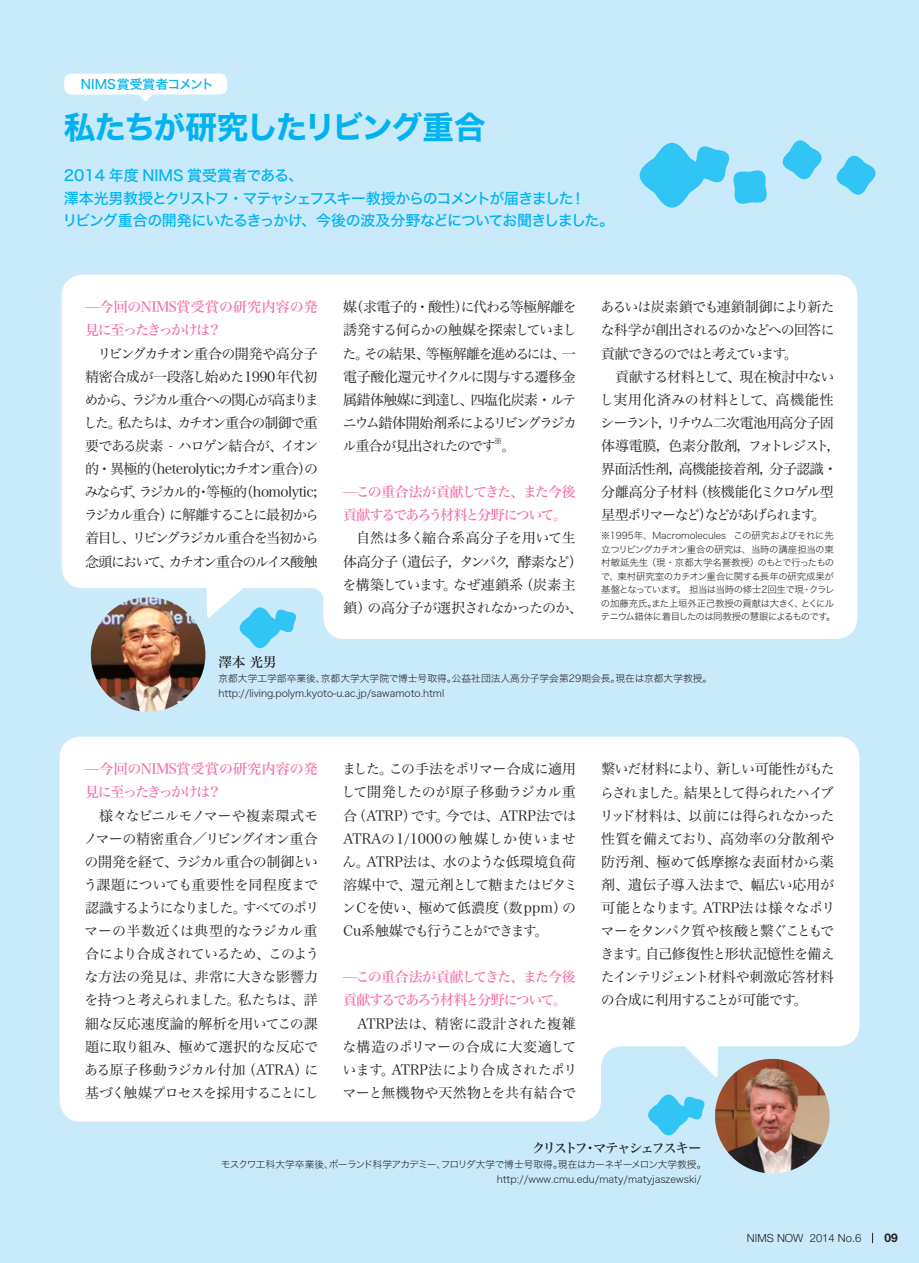
<style>
.page{position:relative;width:919px;height:1263px;background:#fff}
.page>*{position:absolute;margin:0;border:0;box-sizing:border-box;transform-origin:0 0}
.t1{font:31.5px "Hira Kaku Std N W7 90 msp RKSJ H";letter-spacing:-.05em;color:#00b3f0}
.t2{font:15px/22.5px "Hira Kaku Std N W5 90 msp RKSJ H";letter-spacing:-.065em;color:#00b3f0}
.t3{font:13.95px/23.1px "Hira Min Std N W3 90 msp RKSJ H";letter-spacing:-.045em;color:#231f20;text-align:justify}
.t4{font:13.95px/23.1px "Hira Min Std N W3 90 msp RKSJ H";letter-spacing:-.025em;color:#231f20;text-align:center}
.t5{font:13.95px/23.1px "Hira Min Std N W5 90 msp RKSJ H";letter-spacing:-.11em;color:#f172ac}
.t6{font:13.95px/23.1px "Hira Min Std N W3 90 msp RKSJ H";color:#231f20}
.t7{font:13.95px/23.1px "Hira Min Std N W5 90 msp RKSJ H";letter-spacing:-.04em;color:#f172ac}
.t8{font:13.5px "Hira Min Std N W5 90 msp RKSJ H";letter-spacing:-.125em;color:#231f20}
.t9{font:12.9px "Hira Kaku Std N W5 90 msp RKSJ H";letter-spacing:-.005em;color:#00b3f0}
.t10{font:700 12px "Helvetica Neue";color:#231f20}
.t11{font:300 11.25px "Helvetica Neue";color:#231f20}
.t12{font:10.05px "Hira Kaku Std N W2 90 msp RKSJ H";color:#231f20}
.t13{font:9.75px "Hira Kaku Std N W2 90 msp RKSJ H";letter-spacing:-.055em;color:#231f20}
.t14{font:9.75px "Hira Kaku Std N W2 90 msp RKSJ H";color:#231f20}
.t15{font:9.45px/13.5px "Hira Kaku Std N W2 90 msp RKSJ H";letter-spacing:-.045em;color:#231f20}
.t16{font:8.1px "Hira Min Std N W3 90 msp RKSJ H";color:#231f20}
</style>
<div class="page">
<div style="left:0;top:0;width:918px;height:1263px;background:#c8eafb"></div>
<svg style="left:64px;top:74px;width:163px;height:27px"></svg>
<div style="left:60px;top:736px;width:799px;height:385px;background:#fff"></div>
<svg style="left:683px;top:1045px;width:35px;height:34px"></svg>
<div style="left:62px;top:275px;width:795px;height:364px;background:#fff"></div>
<svg style="left:206px;top:587px;width:91px;height:61px"></svg>
<svg style="left:639px;top:143px;width:128px;height:65px"></svg>
<svg style="left:782px;top:140px;width:40px;height:40px"></svg>
<svg style="left:836px;top:155px;width:40px;height:40px"></svg>
<svg style="left:648px;top:1094px;width:57px;height:41px"></svg>
<img style="left:91px;top:597px;width:114px;height:115px;border-radius:50%">
<img style="left:715px;top:1059px;width:114px;height:114px;border-radius:50%">
<p class="t9" style="left:81px;top:79px;width:134px">NIMS賞受賞者コメント</p>
<h1 class="t1" style="left:64px;top:116px;width:423px">私たちが研究したリビング重合</h1>
<p class="t2" style="left:62px;top:166px;width:553px">2014 年度 NIMS 賞受賞者である、<br>澤本光男教授とクリストフ・マテャシェフスキー教授からのコメントが届きました！<br>リビング重合の開発にいたるきっかけ、今後の波及分野などについてお聞きしました。</p>
<p class="t7" style="left:85px;top:297px;width:234px">̶今回のNIMS賞受賞の研究内容の発見に至ったきっかけは？</p>
<p class="t3" style="left:83px;top:344px;width:237px;text-indent:14px">リビングカチオン重合の開発や高分子精密合成が一段落し始めた1990年代初めから、ラジカル重合への関心が高まりました。私たちは、カチオン重合の制御で重要である炭素 - ハロゲン結合が、イオン的・異極的（heterolytic;カチオン重合）のみならず、ラジカル的・等極的（homolytic;ラジカル重合）に解離することに最初から着目し、リビングラジカル重合を当初から念頭において、カチオン重合のルイス酸触</p>
<p class="t3" style="left:342px;top:297px;width:236px">媒（求電子的・酸性）に代わる等極解離を誘発する何らかの触媒を探索していました。その結果、等極解離を進めるには、一電子酸化還元サイクルに関与する遷移金属錯体触媒に到達し、四塩化炭素・ルテニウム錯体開始剤系によるリビングラジカル重合が見出されたのです。</p>
<p class="t16" style="left:494px;top:438px;width:10px">※</p>
<p class="t5" style="left:343px;top:482px;width:234px">̶この重合法が貢献してきた、また今後貢献するであろう材料と分野について。</p>
<p class="t4" style="left:342px;top:528px;width:242px">自然は多く縮合系高分子を用いて生<br>体高分子（遺伝子，タンパク，酵素など）を構築しています。なぜ連鎖系（炭素主鎖）の高分子が選択されなかったのか、</p>
<p class="t3" style="left:600px;top:297px;width:236px">あるいは炭素鎖でも連鎖制御により新たな科学が創出されるのかなどへの回答に貢献できるのではと考えています。</p>
<p class="t3" style="left:599px;top:367px;width:242px;text-align:left;text-indent:16px">貢献する材料として、現在検討中ないし実用化済みの材料として、高機能性シーラント，リチウム二次電池用高分子固体導電膜，色素分散剤，フォトレジスト，界面活性剤，高機能接着剤，分子認識・分離高分子材料（核機能化ミクロゲル型星型ポリマーなど）などがあげられます。</p>
<p class="t15" style="left:601px;top:530px;width:236px">※1995年、Macromolecules この研究およびそれに先立つリビングカチオン重合の研究は、当時の講座担当の東村敏延先生（現・京都大学名誉教授）のもとで行ったもので、東村研究室のカチオン重合に関する長年の研究成果が基盤となっています。 担当は当時の修士2回生で現・クラレの加藤充氏。また上垣外正己教授の貢献は大きく、とくにルテニウム錯体に着目したのは同教授の慧眼によるものです。</p>
<p class="t8" style="left:218px;top:657px;width:60px">澤本 光男</p>
<p class="t14" style="left:218px;top:674px;width:495px">京都大学工学部卒業後、京都大学大学院で博士号取得。公益社団法人高分子学会第29期会長。現在は京都大学教授。</p>
<p class="t12" style="left:218px;top:689px;width:227px">http://living.polym.kyoto-u.ac.jp/sawamoto.html</p>
<p class="t7" style="left:85px;top:759px;width:234px">̶今回のNIMS賞受賞の研究内容の発見に至ったきっかけは？</p>
<p class="t3" style="left:83px;top:806px;width:237px;text-align:left;text-indent:16px">様々なビニルモノマーや複素環式モノマーの精密重合／リビングイオン重合の開発を経て、ラジカル重合の制御という課題についても重要性を同程度まで認識するようになりました。すべてのポリマーの半数近くは典型的なラジカル重合により合成されているため、このような方法の発見は、非常に大きな影響力を持つと考えられました。私たちは、詳細な反応速度論的解析を用いてこの課題に取り組み、極めて選択的な反応である原子移動ラジカル付加（ATRA）に基づく触媒プロセスを採用することにし</p>
<p class="t4" style="left:341px;top:759px;width:237px;text-align:left">ました。この手法をポリマー合成に適用して開発したのが原子移動ラジカル重合（ATRP）です。今では、ATRP法では<br>ATRAの1/1000の触媒しか使いません。ATRP法は、水のような低環境負荷溶媒中で、還元剤として糖またはビタミンＣを使い、極めて低濃度（数ppm）の<br>Cu系触媒でも行うことができます。</p>
<p class="t5" style="left:343px;top:967px;width:234px">̶この重合法が貢献してきた、また今後貢献するであろう材料と分野について。</p>
<p class="t6" style="left:342px;top:1014px;width:237px;text-indent:15px">ATRP法は、精密に設計された複雑な構造のポリマーの合成に大変適しています。ATRP法により合成されたポリマーと無機物や天然物とを共有結合で</p>
<p class="t3" style="left:599px;top:759px;width:237px;text-align:left">繋いだ材料により、新しい可能性がもたらされました。結果として得られたハイブリッド材料は、以前には得られなかった性質を備えており、高効率の分散剤や防汚剤、極めて低摩擦な表面材から薬剤、遺伝子導入法まで、幅広い応用が可能となります。ATRP法は様々なポリマーをタンパク質や核酸と繋ぐこともできます。自己修復性と形状記憶性を備えたインテリジェント材料や刺激応答材料の合成に利用することが可能です。</p>
<p class="t8" style="left:531px;top:1143px;width:171px">クリストフ・マテャシェフスキー</p>
<p class="t13" style="left:221px;top:1161px;width:487px">モスクワ工科大学卒業後、ポーランド科学アカデミー、フロリダ大学で博士号取得。現在はカーネギーメロン大学教授。</p>
<p class="t12" style="left:496px;top:1176px;width:206px">http://www.cmu.edu/maty/matyjaszewski/</p>
<p class="t11" style="left:747px;top:1234px;width:116px">NIMS NOW 2014 No.6</p>
<p class="t10" style="left:884px;top:1233px;width:15px">09</p>
</div>
